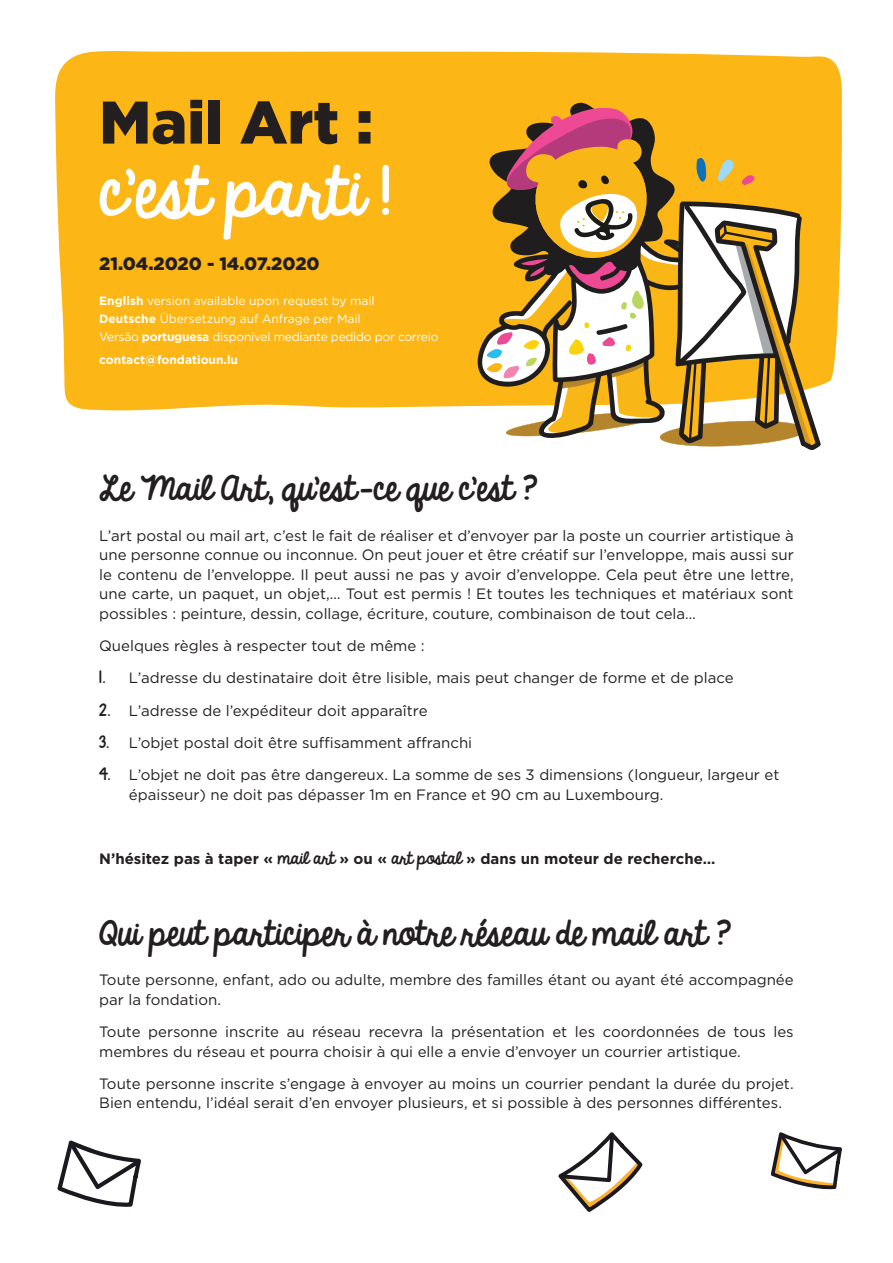
<style>
.page{position:relative;width:893px;height:1263px;background:#fff}
.page>*{position:absolute;margin:0;border:0;box-sizing:border-box;transform-origin:0 0}
.t1{font:60px/72px "KG Always A Good Time";color:#fff}
.t2{font:30px "KG Always A Good Time";color:#231f20}
.t3{font:900 18px "Gotham";color:#231f20}
.t4{font:15px/19.5px "Gotham";color:#231f20}
.t5{font:700 15px "Gotham";color:#231f20}
.t6{font:12px/18px "Gotham";color:#fff}
.t7{font:700 12px "Gotham";color:#fff}
.s1{font-family:"Gotham";font-weight:900;color:#231f20}
.s2{font-weight:700}
.s3{font-family:"KG Always A Good Time"}
.s4{font-family:"KG Always A Good Time";font-weight:400}
</style>
<div class="page">
<div style="left:55px;top:51px;width:787px;height:360px;background:#fcb615"></div>
<svg style="left:475px;top:103px;width:346px;height:348px"></svg>
<svg style="left:57px;top:1140px;width:84px;height:67px"></svg>
<svg style="left:771px;top:1132px;width:71px;height:58px"></svg>
<svg style="left:558px;top:1132px;width:85px;height:80px"></svg>
<p class="t1" style="left:99px;top:88px;width:294px"><span class="s1">Mail Art : </span>c’est parti !</p>
<p class="t3" style="left:99px;top:253px;width:222px">21.04.2020 - 14.07.2020</p>
<p class="t6" style="left:99px;top:292px;width:341px"><span class="s2">English</span> version available upon request by mail<br><span class="s2">Deutsche</span> Übersetzung auf Anfrage per Mail<br>Versão <span class="s2">portuguesa</span> disponível mediante pedido por correio</p>
<p class="t7" style="left:99px;top:351px;width:140px">contact@fondatioun.lu</p>
<p class="t2" style="left:99px;top:466px;width:440px">Le Mail Art, qu’est-ce que c’est ?</p>
<p class="t4" style="left:99px;top:525px;width:696px;text-align:justify">L’art postal ou mail art, c’est le fait de réaliser et d’envoyer par la poste un courrier artistique à une personne connue ou inconnue. On peut jouer et être créatif sur l’enveloppe, mais aussi sur le contenu de l’enveloppe. Il peut aussi ne pas y avoir d’enveloppe. Cela peut être une lettre, une carte, un paquet, un objet,… Tout est permis ! Et toutes les techniques et matériaux sont possibles : peinture, dessin, collage, écriture, couture, combinaison de tout cela…</p>
<p class="t4" style="left:99px;top:636px;width:327px">Quelques règles à respecter tout de même :</p>
<p class="t4" style="left:99px;top:668px;width:636px"><span class="s3">1.</span> L’adresse du destinataire doit être lisible, mais peut changer de forme et de place</p>
<p class="t4" style="left:99px;top:700px;width:330px"><span class="s3">2.</span> L’adresse de l’expéditeur doit apparaître</p>
<p class="t4" style="left:99px;top:732px;width:374px"><span class="s3">3.</span> L’objet postal doit être suffisamment affranchi</p>
<p class="t4" style="left:129px;top:765px;width:652px;text-indent:-30px"><span class="s3">4.</span> L’objet ne doit pas être dangereux. La somme de ses 3 dimensions (longueur, largeur et épaisseur) ne doit pas dépasser 1m en France et 90 cm au Luxembourg.</p>
<p class="t5" style="left:99px;top:849px;width:618px">N’hésitez pas à taper « <span class="s4">mail art</span> » ou « <span class="s4">art postal</span> » dans un moteur de recherche…</p>
<p class="t2" style="left:99px;top:910px;width:633px">Qui peut participer à notre réseau de mail art ?</p>
<p class="t4" style="left:99px;top:970px;width:696px">Toute personne, enfant, ado ou adulte, membre des familles étant ou ayant été accompagnée par la fondation.</p>
<p class="t4" style="left:99px;top:1022px;width:696px">Toute personne inscrite au réseau recevra la présentation et les coordonnées de tous les membres du réseau et pourra choisir à qui elle a envie d’envoyer un courrier artistique.</p>
<p class="t4" style="left:99px;top:1073px;width:696px">Toute personne inscrite s’engage à envoyer au moins un courrier pendant la durée du projet.<br>Bien entendu, l’idéal serait d’en envoyer plusieurs, et si possible à des personnes différentes.</p>
</div>
